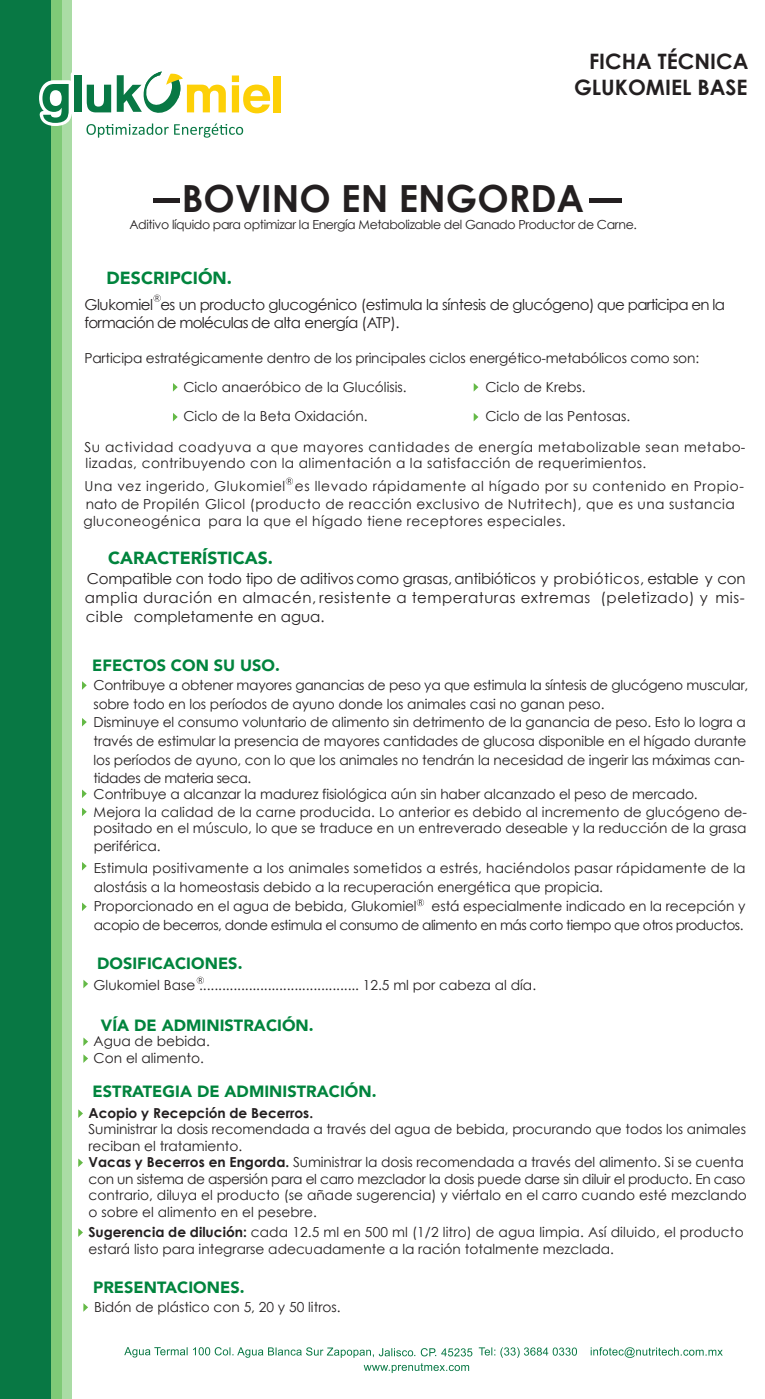
<style>
.page{position:relative;width:765px;height:1399px;background:#fff}
.page>*{position:absolute;margin:0;border:0;box-sizing:border-box;transform-origin:0 0}
.t1{font:700 37.38px "Century Gothic";color:#231f20}
.t2{font:700 21.25px/25.5px "Century Gothic";color:#231f20;text-align:right}
.t3{font:900 17.5px "Avenir";letter-spacing:.005em;color:#00843d}
.t4{font:900 16.25px "Avenir";letter-spacing:.005em;color:#00843d}
.t5{font:15px/18.6px "Century Gothic";letter-spacing:-.03em;color:#231f20}
.t6{font:13.75px/16.5px "Century Gothic";letter-spacing:-.005em;color:#231f20}
.t7{font:13.75px/22.8px "Century Gothic";letter-spacing:.04em;color:#231f20}
.t8{font:13.75px/17.5px "Century Gothic";letter-spacing:.03em;color:#231f20}
.t9{font:700 13.75px "Century Gothic";color:#231f20}
.t10{font:12.5px "Century Gothic";letter-spacing:-.03em;color:#231f20}
.s1{font-weight:700}
</style>
<div class="page">
<div style="left:0;top:1px;width:51px;height:1397px;background:#087844"></div>
<svg style="left:51px;top:1px;width:21px;height:1397px;background:#91d18a"></svg>
<svg style="left:479px;top:1347px;width:98px;height:10px"></svg>
<svg style="left:591px;top:1347px;width:132px;height:10px"></svg>
<svg style="left:124px;top:1347px;width:348px;height:25px"></svg>
<svg style="left:39px;top:68px;width:242px;height:73px"></svg>
<div style="left:153px;top:198px;width:27px;height:5px;background:#231f20"></div>
<div style="left:589px;top:198px;width:33px;height:5px;background:#231f20"></div>
<svg style="left:173px;top:383px;width:5px;height:8px"></svg>
<svg style="left:173px;top:413px;width:5px;height:8px"></svg>
<svg style="left:474px;top:383px;width:4px;height:8px"></svg>
<svg style="left:474px;top:413px;width:4px;height:8px"></svg>
<svg style="left:154px;top:294px;width:7px;height:8px"></svg>
<svg style="left:286px;top:477px;width:7px;height:7px"></svg>
<svg style="left:83px;top:1303px;width:5px;height:8px"></svg>
<svg style="left:82px;top:718px;width:5px;height:8px"></svg>
<svg style="left:82px;top:789px;width:5px;height:9px"></svg>
<svg style="left:82px;top:902px;width:5px;height:9px"></svg>
<svg style="left:82px;top:862px;width:5px;height:8px"></svg>
<svg style="left:82px;top:807px;width:5px;height:9px"></svg>
<svg style="left:82px;top:681px;width:5px;height:8px"></svg>
<svg style="left:83px;top:980px;width:5px;height:8px"></svg>
<svg style="left:83px;top:1037px;width:5px;height:8px"></svg>
<svg style="left:83px;top:1054px;width:5px;height:8px"></svg>
<svg style="left:78px;top:1109px;width:5px;height:8px"></svg>
<svg style="left:78px;top:1158px;width:5px;height:8px"></svg>
<svg style="left:78px;top:1228px;width:5px;height:8px"></svg>
<svg style="left:417px;top:898px;width:7px;height:8px"></svg>
<svg style="left:197px;top:976px;width:7px;height:7px"></svg>
<h2 class="t2" style="left:574px;top:48px;width:176px">FICHA TÉCNICA<br>GLUKOMIEL BASE</h2>
<h1 class="t1" style="left:182px;top:170px;width:404px">BOVINO EN ENGORDA</h1>
<p class="t10" style="left:129px;top:215px;width:509px">Aditivo líquido para optimizar la Energía Metabolizable del Ganado Productor de Carne.</p>
<p class="t3" style="left:107px;top:263px;width:127px">DESCRIPCIÓN.</p>
<p class="t5" style="left:84px;top:295px;width:642px;line-height:18px">Glukomiel es un producto glucogénico (estimula la síntesis de glucógeno) que participa en la formación de moléculas de alta energía (ATP).</p>
<p class="t6" style="left:183px;top:344px;width:517px;line-height:28.2px;text-indent:-99px">Participa estratégicamente dentro de los principales ciclos energético-metabólicos como son:<br>Ciclo anaeróbico de la Glucólisis.</p>
<p class="t6" style="left:183px;top:408px;width:186px">Ciclo de la Beta Oxidación.</p>
<p class="t6" style="left:485px;top:378px;width:102px">Ciclo de Krebs.</p>
<p class="t6" style="left:485px;top:408px;width:146px">Ciclo de las Pentosas.</p>
<p class="t7" style="left:84px;top:435px;width:663px">Su actividad coadyuva a que mayores cantidades de energía metabolizable sean metabo-</p>
<p class="t7" style="left:84px;top:451px;width:661px">lizadas, contribuyendo con la alimentación a la satisfacción de requerimientos.<br>Una vez ingerido, Glukomiel es llevado rápidamente al hígado por su contenido en Propio-</p>
<p class="t8" style="left:83px;top:494px;width:653px">nato de Propilén Glicol (producto de reacción exclusivo de Nutritech), que es una sustancia gluconeogénica para la que el hígado tiene receptores especiales.</p>
<p class="t3" style="left:108px;top:543px;width:166px">CARACTERÍSTICAS.</p>
<p class="t5" style="left:85px;top:569px;width:662px;text-align:justify">Compatible con todo tipo de aditivos como grasas, antibióticos y probióticos, estable y con amplia duración en almacén, resistente a temperaturas extremas (peletizado) y mis&shy;cible completamente en agua.</p>
<p class="t4" style="left:92px;top:651px;width:189px">EFECTOS CON SU USO.</p>
<p class="t6" style="left:94px;top:675px;width:656px;line-height:18.6px">Contribuye a obtener mayores ganancias de peso ya que estimula la síntesis de glucógeno muscular, sobre todo en los períodos de ayuno donde los animales casi no ganan peso.<br>Disminuye el consumo voluntario de alimento sin detrimento de la ganancia de peso. Esto lo logra a través de estimular la presencia de mayores cantidades de glucosa disponible en el hígado durante los períodos de ayuno, con lo que los animales no tendrán la necesidad de ingerir las máximas can&shy;tidades de materia seca.</p>
<p class="t6" style="left:94px;top:784px;width:655px;line-height:18.4px">Contribuye a alcanzar la madurez fisiológica aún sin haber alcanzado el peso de mercado.<br>Mejora la calidad de la carne producida. Lo anterior es debido al incremento de glucógeno de-</p>
<p class="t6" style="left:94px;top:819px;width:654px;line-height:17.9px">positado en el músculo, lo que se traduce en un entreverado deseable y la reducción de la grasa periférica.</p>
<p class="t6" style="left:94px;top:858px;width:654px;line-height:19px">Estimula positivamente a los animales sometidos a estrés, haciéndolos pasar rápidamente de la alostásis a la homeostasis debido a la recuperación energética que propicia.<br>Proporcionado en el agua de bebida, Glukomiel está especialmente indicado en la recepción y acopio de becerros, donde estimula el consumo de alimento en más corto tiempo que otros productos.</p>
<p class="t4" style="left:97px;top:949px;width:147px">DOSIFICACIONES.</p>
<p class="t6" style="left:94px;top:976px;width:444px">Glukomiel Base .......................................... 12.5 ml por cabeza al día.</p>
<p class="t4" style="left:101px;top:1011px;width:214px">VÍA DE ADMINISTRACIÓN.</p>
<p class="t6" style="left:94px;top:1032px;width:118px">Agua de bebida.<br>Con el alimento.</p>
<p class="t4" style="left:93px;top:1077px;width:285px">ESTRATEGIA DE ADMINISTRACIÓN.</p>
<p class="t9" style="left:89px;top:1102px;width:226px">Acopio y Recepción de Becerros.</p>
<p class="t6" style="left:89px;top:1120px;width:660px">Suministrar la dosis recomendada a través del agua de bebida, procurando que todos los animales reciban el tratamiento.<br><span class="s1">Vacas y Becerros en Engorda.</span> Suministrar la dosis recomendada a través del alimento. Si se cuenta con un sistema de aspersión para el carro mezclador la dosis puede darse sin diluir el producto. En caso contrario, diluya el producto (se añade sugerencia) y viértalo en el carro cuando esté mezclando o sobre el alimento en el pesebre.</p>
<p class="t6" style="left:89px;top:1223px;width:657px"><span class="s1">Sugerencia de dilución:</span> cada 12.5 ml en 500 ml (1/2 litro) de agua limpia. Así diluido, el producto estará listo para integrarse adecuadamente a la ración totalmente mezclada.</p>
<p class="t4" style="left:93px;top:1272px;width:153px">PRESENTACIONES.</p>
<p class="t6" style="left:94px;top:1297px;width:248px">Bidón de plástico con 5, 20 y 50 litros.</p>
</div>
